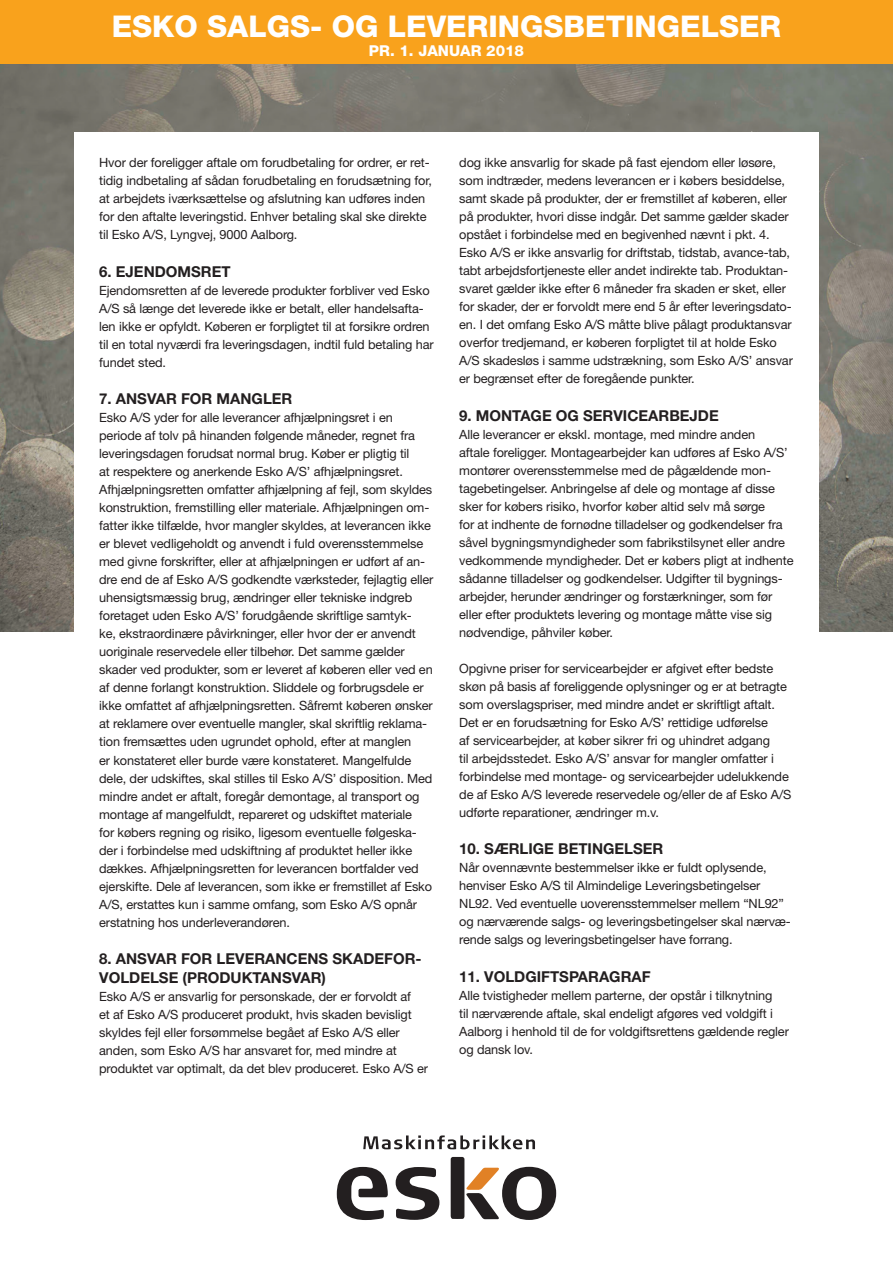
<style>
.page{position:relative;width:893px;height:1263px;background:#fff}
.page>*{position:absolute;margin:0;border:0;box-sizing:border-box;transform-origin:0 0}
.t1{font:800 30px "Helvetica Neue";color:#fff}
.t2{font:700 15px/19.5px "Helvetica Neue";color:#231f20}
.t3{font:800 15px "Helvetica Neue";color:#fff}
.t4{font:12.75px/18px "Helvetica Neue";letter-spacing:-.01em;color:#231f20}
</style>
<div class="page">
<img style="left:0;top:64px;width:893px;height:567px">
<div style="left:74px;top:132px;width:745px;height:529px;background:#fff"></div>
<div style="left:0;top:0;width:893px;height:64px;background:#f9a21c"></div>
<svg style="left:363px;top:1135px;width:172px;height:14px"></svg>
<svg style="left:337px;top:1167px;width:51px;height:53px"></svg>
<svg style="left:396px;top:1167px;width:43px;height:53px"></svg>
<svg style="left:451px;top:1157px;width:105px;height:63px"></svg>
<h1 class="t1" style="left:112px;top:8px;width:671px">ESKO SALGS- OG LEVERINGSBETINGELSER</h1>
<p class="t3" style="left:369px;top:42px;width:157px">PR. 1. JANUAR 2018</p>
<p class="t4" style="left:99px;top:154px;width:334px">Hvor der foreligger aftale om forudbetaling for ordrer, er ret&shy;tidig indbetaling af sådan forudbetaling en forudsætning for, at arbejdets iværksættelse og afslutning kan udføres inden for den aftalte leveringstid. Enhver betaling skal ske direkte til Esko A/S, Lyngvej, 9000 Aalborg.</p>
<p class="t2" style="left:99px;top:261px;width:133px">6. EJENDOMSRET</p>
<p class="t4" style="left:99px;top:281px;width:336px">Ejendomsretten af de leverede produkter forbliver ved Esko A/S så længe det leverede ikke er betalt, eller handelsafta&shy;len ikke er opfyldt. Køberen er forpligtet til at forsikre ordren til en total nyværdi fra leveringsdagen, indtil fuld betaling har fundet sted.</p>
<p class="t2" style="left:99px;top:389px;width:195px">7. ANSVAR FOR MANGLER</p>
<p class="t4" style="left:99px;top:409px;width:336px">Esko A/S yder for alle leverancer afhjælpningsret i en periode af tolv på hinanden følgende måneder, regnet fra leveringsdagen forudsat normal brug. Køber er pligtig til<br>at respektere og anerkende Esko A/S’ afhjælpningsret.<br>Afhjælpningsretten omfatter afhjælpning af fejl, som skyldes konstruktion, fremstilling eller materiale. Afhjælpningen om&shy;fatter ikke tilfælde, hvor mangler skyldes, at leverancen ikke er blevet vedligeholdt og anvendt i fuld overensstemmelse med givne forskrifter, eller at afhjælpningen er udført af an&shy;dre end de af Esko A/S godkendte værksteder, fejlagtig eller uhensigtsmæssig brug, ændringer eller tekniske indgreb foretaget uden Esko A/S’ forudgående skriftlige samtyk-<br>ke, ekstraordinære påvirkninger, eller hvor der er anvendt uoriginale reservedele eller tilbehør. Det samme gælder skader ved produkter, som er leveret af køberen eller ved en af denne forlangt konstruktion. Sliddele og forbrugsdele er ikke omfattet af afhjælpningsretten. Såfremt køberen ønsker at reklamere over eventuelle mangler, skal skriftlig reklama&shy;tion fremsættes uden ugrundet ophold, efter at manglen<br>er konstateret eller burde være konstateret. Mangelfulde dele, der udskiftes, skal stilles til Esko A/S’ disposition. Med mindre andet er aftalt, foregår demontage, al transport og montage af mangelfuldt, repareret og udskiftet materiale<br>for købers regning og risiko, ligesom eventuelle følgeska&shy;der i forbindelse med udskiftning af produktet heller ikke dækkes. Afhjælpningsretten for leverancen bortfalder ved ejerskifte. Dele af leverancen, som ikke er fremstillet af Esko A/S, erstattes kun i samme omfang, som Esko A/S opnår erstatning hos underleverandøren.</p>
<p class="t2" style="left:99px;top:948px;width:324px">8. ANSVAR FOR LEVERANCENS SKADEFOR-<br>VOLDELSE (PRODUKTANSVAR)</p>
<p class="t4" style="left:99px;top:988px;width:330px">Esko A/S er ansvarlig for personskade, der er forvoldt af<br>et af Esko A/S produceret produkt, hvis skaden bevisligt skyldes fejl eller forsømmelse begået af Esko A/S eller anden, som Esko A/S har ansvaret for, med mindre at produktet var optimalt, da det blev produceret. Esko A/S er</p>
<p class="t4" style="left:459px;top:154px;width:335px">dog ikke ansvarlig for skade på fast ejendom eller løsøre, som indtræder, medens leverancen er i købers besiddelse, samt skade på produkter, der er fremstillet af køberen, eller på produkter, hvori disse indgår. Det samme gælder skader opstået i forbindelse med en begivenhed nævnt i pkt. 4.<br>Esko A/S er ikke ansvarlig for driftstab, tidstab, avance-tab, tabt arbejdsfortjeneste eller andet indirekte tab. Produktan&shy;svaret gælder ikke efter 6 måneder fra skaden er sket, eller for skader, der er forvoldt mere end 5 år efter leveringsdato&shy;en. I det omfang Esko A/S måtte blive pålagt produktansvar overfor tredjemand, er køberen forpligtet til at holde Esko A/S skadesløs i samme udstrækning, som Esko A/S’ ansvar er begrænset efter de foregående punkter.</p>
<p class="t2" style="left:459px;top:405px;width:261px">9. MONTAGE OG SERVICEARBEJDE</p>
<p class="t4" style="left:459px;top:425px;width:336px">Alle leverancer er ekskl. montage, med mindre anden<br>aftale foreligger. Montagearbejder kan udføres af Esko A/S’ montører overensstemmelse med de pågældende mon&shy;tagebetingelser. Anbringelse af dele og montage af disse sker for købers risiko, hvorfor køber altid selv må sørge<br>for at indhente de fornødne tilladelser og godkendelser fra såvel bygningsmyndigheder som fabrikstilsynet eller andre vedkommende myndigheder. Det er købers pligt at indhente sådanne tilladelser og godkendelser. Udgifter til bygnings&shy;arbejder, herunder ændringer og forstærkninger, som før eller efter produktets levering og montage måtte vise sig nødvendige, påhviler køber.</p>
<p class="t4" style="left:459px;top:659px;width:334px">Opgivne priser for servicearbejder er afgivet efter bedste skøn på basis af foreliggende oplysninger og er at betragte som overslagspriser, med mindre andet er skriftligt aftalt.<br>Det er en forudsætning for Esko A/S’ rettidige udførelse<br>af servicearbejder, at køber sikrer fri og uhindret adgang<br>til arbejdsstedet. Esko A/S’ ansvar for mangler omfatter i forbindelse med montage- og servicearbejder udelukkende de af Esko A/S leverede reservedele og/eller de af Esko A/S udførte reparationer, ændringer m.v.</p>
<p class="t2" style="left:459px;top:839px;width:206px">10. SÆRLIGE BETINGELSER</p>
<p class="t4" style="left:459px;top:859px;width:333px">Når ovennævnte bestemmelser ikke er fuldt oplysende, henviser Esko A/S til Almindelige Leveringsbetingelser NL92. Ved eventuelle uoverensstemmelser mellem “NL92” og nærværende salgs- og leveringsbetingelser skal nærvæ&shy;rende salgs og leveringsbetingelser have forrang.</p>
<p class="t2" style="left:459px;top:966px;width:193px">11. VOLDGIFTSPARAGRAF</p>
<p class="t4" style="left:459px;top:986px;width:331px">Alle tvistigheder mellem parterne, der opstår i tilknytning<br>til nærværende aftale, skal endeligt afgøres ved voldgift i Aalborg i henhold til de for voldgiftsrettens gældende regler og dansk lov.</p>
</div>
